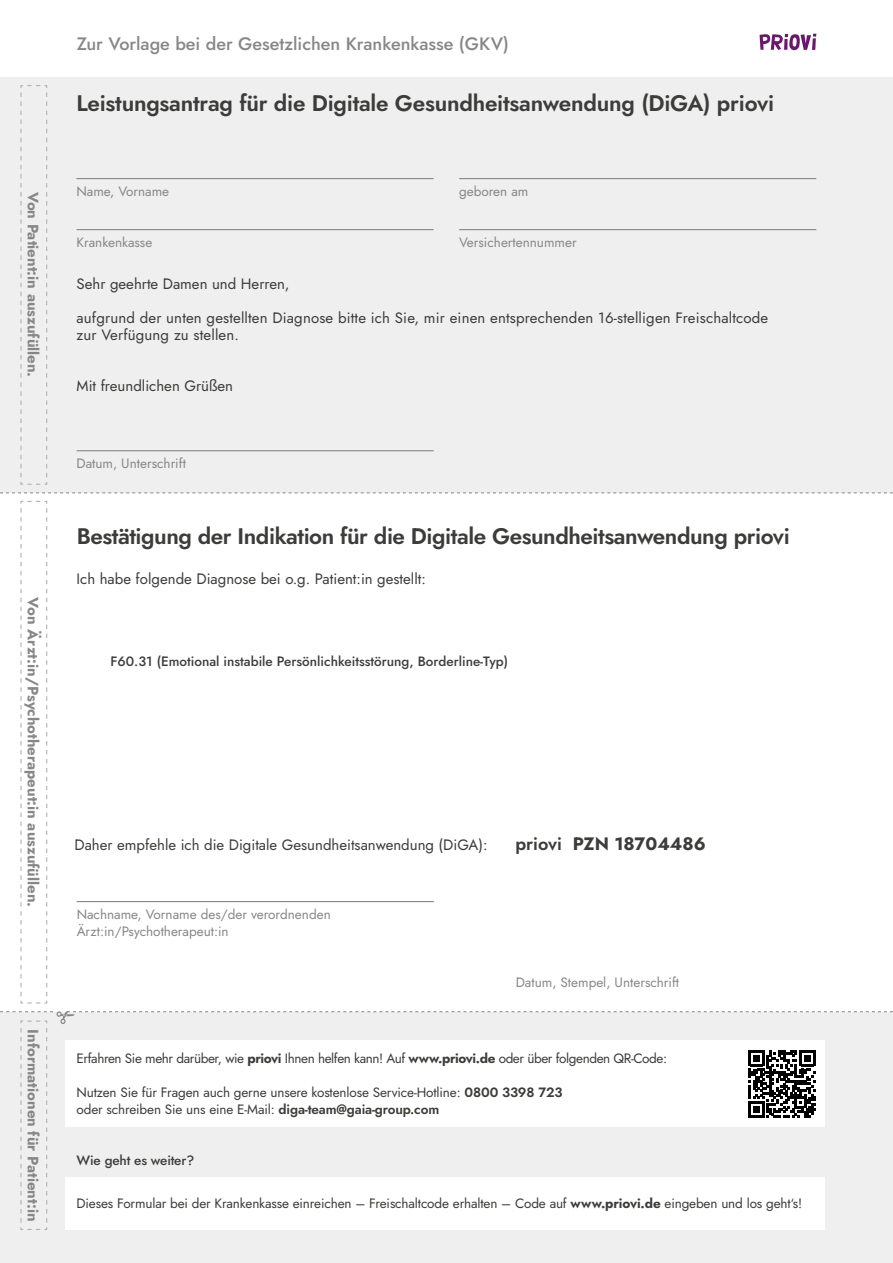
<style>
.page{position:relative;width:893px;height:1263px;background:#fff}
.page>*{position:absolute;margin:0;border:0;box-sizing:border-box;transform-origin:0 0}
.t1{font:600 22.5px "Jost";letter-spacing:-.02em;color:#3c3c3b}
.t2{font:500 18px "Jost";color:#878787}
.t3{font:700 18px "Jost";color:#3c3c3b}
.t4{font:15px/17px "Jost";color:#3c3c3b}
.t5{font:700 15px "Jost";color:#878787}
.t6{font:13.5px/17px "Jost";letter-spacing:-.01em;color:#3c3c3b}
.t7{font:13.5px/16.5px "Jost";color:#878787}
.t8{font:13.5px "Jost";letter-spacing:-.03em;color:#3c3c3b}
.t9{font:500 13.5px "Jost";color:#3c3c3b}
.s1{font-weight:600}
.s2{font-weight:700}
</style>
<div class="page">
<div style="left:0;top:77px;width:893px;height:415px;background:#f0efef"></div>
<div style="left:0;top:1012px;width:893px;height:251px;background:#f0efef"></div>
<svg style="left:20px;top:500px;width:28px;height:504px"></svg>
<svg style="left:20px;top:85px;width:28px;height:400px"></svg>
<svg style="left:760px;top:34px;width:56px;height:16px"></svg>
<svg style="left:0;top:492px;width:893px;height:1px"></svg>
<svg style="left:0;top:1011px;width:893px;height:219px"></svg>
<hr style="left:76px;top:178px;width:358px;height:1px;background:#878787">
<hr style="left:76px;top:229px;width:358px;height:1px;background:#878787">
<hr style="left:459px;top:178px;width:357px;height:1px;background:#878787">
<hr style="left:459px;top:229px;width:357px;height:1px;background:#878787">
<hr style="left:77px;top:450px;width:357px;height:1px;background:#878787">
<hr style="left:77px;top:901px;width:357px;height:1px;background:#878787">
<p class="t5" style="left:43px;top:192px;width:187px;rotate:90deg">Von Patient:in auszufüllen.</p>
<p class="t5" style="left:43px;top:597px;width:312px;rotate:90deg">Von Ärzt:in/Psychotherapeut:in auszufüllen.</p>
<p class="t5" style="left:43px;top:1029px;width:193px;rotate:90deg">Informationen für Patient:in</p>
<p class="t2" style="left:77px;top:32px;width:434px">Zur Vorlage bei der Gesetzlichen Krankenkasse (GKV)</p>
<h1 class="t1" style="left:76px;top:87px;width:699px">Leistungsantrag für die Digitale Gesundheitsanwendung (DiGA) priovi</h1>
<p class="t7" style="left:76px;top:183px;width:94px">Name, Vorname</p>
<p class="t7" style="left:76px;top:234px;width:77px">Krankenkasse</p>
<p class="t7" style="left:459px;top:183px;width:71px">geboren am</p>
<p class="t7" style="left:459px;top:234px;width:119px">Versichertennummer</p>
<p class="t4" style="left:77px;top:276px;width:215px">Sehr geehrte Damen und Herren,</p>
<p class="t4" style="left:77px;top:310px;width:693px">aufgrund der unten gestellten Diagnose bitte ich Sie, mir einen entsprechenden 16-stelligen Freischaltcode zur Verfügung zu stellen.</p>
<p class="t4" style="left:77px;top:378px;width:158px">Mit freundlichen Grüßen</p>
<p class="t7" style="left:77px;top:455px;width:111px">Datum, Unterschrift</p>
<h1 class="t1" style="left:77px;top:521px;width:715px">Bestätigung der Indikation für die Digitale Gesundheitsanwendung priovi</h1>
<p class="t4" style="left:77px;top:570px;width:351px">Ich habe folgende Diagnose bei o.g. Patient:in gestellt:</p>
<p class="t9" style="left:111px;top:652px;width:399px">F60.31 (Emotional instabile Persönlichkeitsstörung, Borderline-Typ)</p>
<p class="t4" style="left:74px;top:837px;width:415px">Daher empfehle ich die Digitale Gesundheitsanwendung (DiGA):</p>
<p class="t3" style="left:515px;top:832px;width:192px"><span class="s1">priovi</span> PZN 18704486</p>
<p class="t7" style="left:77px;top:906px;width:256px">Nachname, Vorname des/der verordnenden<br>Ärzt:in/Psychotherapeut:in</p>
<p class="t7" style="left:516px;top:974px;width:165px">Datum, Stempel, Unterschrift</p>
<p class="t8" style="left:77px;top:1049px;width:592px">Erfahren Sie mehr darüber, wie <span class="s2">priovi</span> Ihnen helfen kann! Auf <span class="s2">www.priovi.de</span> oder über folgenden QR-Code:</p>
<p class="t6" style="left:77px;top:1084px;width:487px">Nutzen Sie für Fragen auch gerne unsere kostenlose Service-Hotline: <span class="s1">0800 3398 723 </span>oder schreiben Sie uns eine E-Mail: <span class="s1">diga-team@gaia-group.com</span></p>
<p class="t9" style="left:77px;top:1151px;width:119px">Wie geht es weiter?</p>
<p class="t6" style="left:77px;top:1194px;width:727px">Dieses Formular bei der Krankenkasse einreichen – Freischaltcode erhalten – Code auf <span class="s2">www.priovi.de</span> eingeben und los geht‘s!</p>
</div>
